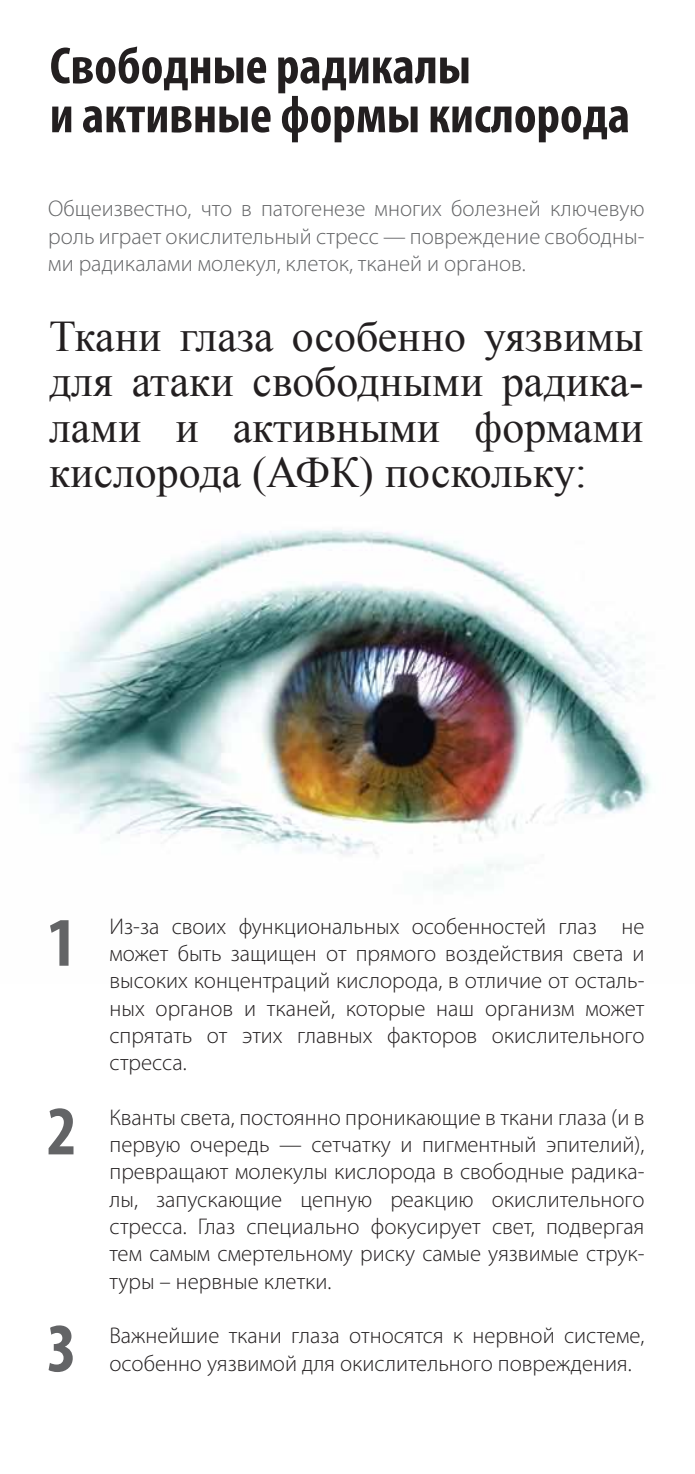
<style>
.page{position:relative;width:695px;height:1474px;background:#fff}
.page>*{position:absolute;margin:0;border:0;box-sizing:border-box;transform-origin:0 0}
.t1{font:700 condensed 70px "Myriad Pro";color:#636466}
.t2{font:700 condensed 52.5px/49px "Myriad Pro";color:#231f20}
.t3{font:43.75px/45.5px "Times New Roman";color:#231f20;text-align:justify}
.t4{font:300 22.75px/27.3px "Myriad Pro";color:#231f20;text-align:justify}
.t5{font:300 22.75px/27.3px "Myriad Pro";color:#636466;text-align:justify}
</style>
<div class="page">
<img style="left:22px;top:529px;width:630px;height:358px">
<h2 class="t2" style="left:50px;top:40px;width:581px">Свободные радикалы<br>и активные формы кислорода</h2>
<p class="t5" style="left:48px;top:195px;width:597px">Общеизвестно, что в патогенезе многих болезней ключевую роль играет окислительный стресс — повреждение свободны&shy;ми радикалами молекул, клеток, тканей и органов.</p>
<h3 class="t3" style="left:49px;top:312px;width:596px">Ткани глаза особенно уязвимы для атаки свободными радика&shy;лами и активными формами кислорода (АФК) поскольку:</h3>
<h1 class="t1" style="left:47px;top:898px;width:31px">1</h1>
<h1 class="t1" style="left:47px;top:1087px;width:31px">2</h1>
<h1 class="t1" style="left:47px;top:1304px;width:31px">3</h1>
<p class="t4" style="left:109px;top:912px;width:536px">Из-за своих функциональных особенностей глаз не может быть защищен от прямого воздействия света и высоких концентраций кислорода, в отличие от осталь&shy;ных органов и тканей, которые наш организм может спрятать от этих главных факторов окислительного стресса.</p>
<p class="t4" style="left:109px;top:1103px;width:536px">Кванты света, постоянно проникающие в ткани глаза (и в первую очередь — сетчатку и пигментный эпителий), превращают молекулы кислорода в свободные радика&shy;лы, запускающие цепную реакцию окислительного стресса. Глаз специально фокусирует свет, подвергая тем самым смертельному риску самые уязвимые струк&shy;туры – нервные клетки.</p>
<p class="t4" style="left:109px;top:1321px;width:536px">Важнейшие ткани глаза относятся к нервной системе, особенно уязвимой для окислительного повреждения.</p>
</div>
